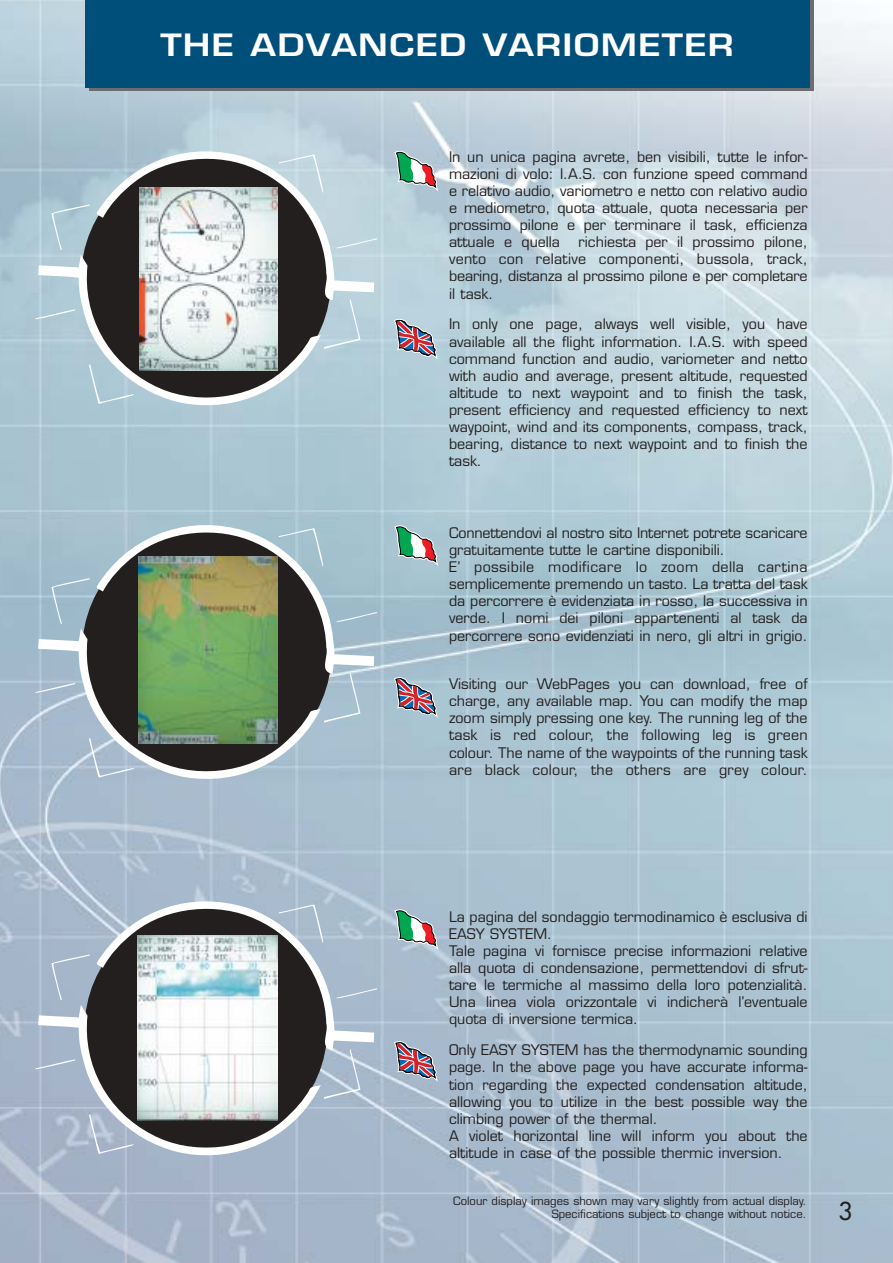
<style>
.page{position:relative;width:893px;height:1263px;background:#fff}
.page>*{position:absolute;margin:0;border:0;box-sizing:border-box;transform-origin:0 0}
.t1{font:600 30px "Eurostile";letter-spacing:.035em;color:#fff;scale:1.2 1}
.t2{font:24px "Futura";color:#231f1f}
.t3{font:14.25px/17.1px "Eurostile";color:#231f1f;text-align:justify}
.t4{font:11.25px/13.5px "Eurostile";color:#231f1f;text-align:right}
</style>
<div class="page">
<img style="left:0;top:0;width:892px;height:1263px">
<div style="left:90px;top:0;width:724px;height:91px;background:linear-gradient(to right,#6c6d70,#6c6d70)"></div>
<svg style="left:36px;top:142px;width:341px;height:267px;background:#a0acb0"></svg>
<svg style="left:36px;top:516px;width:341px;height:267px;background:#83968c"></svg>
<svg style="left:36px;top:892px;width:341px;height:268px"></svg>
<div style="left:85px;top:0;width:724px;height:87px;background:#004e7a"></div>
<svg style="left:394px;top:150px;width:44px;height:60px;background:#a5bab8"></svg>
<svg style="left:392px;top:318px;width:46px;height:61px;background:#aaacb9"></svg>
<svg style="left:394px;top:524px;width:44px;height:39px"></svg>
<svg style="left:392px;top:676px;width:46px;height:62px;background:#a3a6b4"></svg>
<svg style="left:394px;top:908px;width:44px;height:61px;background:#9eb2b4"></svg>
<svg style="left:392px;top:1040px;width:46px;height:42px;background:#a093a4"></svg>
<h1 class="t1" style="left:160px;top:33px;width:479px">THE ADVANCED VARIOMETER</h1>
<p class="t3" style="left:449px;top:149px;width:360px">In un unica pagina avrete, ben visibili, tutte le infor&shy;mazioni di volo: I.A.S. con funzione speed command e relativo audio, variometro e netto con relativo audio e mediometro, quota attuale, quota necessaria per prossimo pilone e per terminare il task, efficienza attuale e quella</p>
<p class="t3" style="left:449px;top:235px;width:360px;text-indent:130px">richiesta per il prossimo pilone, vento con relative componenti, bussola, track, bearing, distanza al prossimo pilone e per completare il task.</p>
<p class="t3" style="left:449px;top:317px;width:360px">In only one page, always well visible, you have available all the flight information. I.A.S. with speed command function and audio, variometer and netto with audio and average, present altitude, requested altitude to next waypoint and to finish the task, present efficiency and requested efficiency to next waypoint, wind and its components, compass, track, bearing, distance to next waypoint and to finish the task.</p>
<p class="t3" style="left:449px;top:526px;width:360px;text-align:left">Connettendovi al nostro sito Internet potrete scaricare gratuitamente tutte le cartine disponibili.<br>E’ possibile modificare lo zoom della cartina semplicemente premendo un tasto. La tratta del task da percorrere è evidenziata in rosso, la successiva in verde. I nomi dei piloni appartenenti al task da percorrere sono evidenziati in nero, gli altri in grigio.</p>
<p class="t3" style="left:449px;top:677px;width:360px">Visiting our WebPages you can download, free of charge, any available map. You can modify the map zoom simply pressing one key. The running leg of the task is red colour, the following leg is green colour. The name of the waypoints of the running task are black colour, the others are grey colour.</p>
<p class="t3" style="left:449px;top:909px;width:360px;text-align:left">La pagina del sondaggio termodinamico è esclusiva di EASY SYSTEM.<br>Tale pagina vi fornisce precise informazioni relative alla quota di condensazione, permettendovi di sfrut&shy;tare le termiche al massimo della loro potenzialità.<br>Una linea viola orizzontale vi indicherà l’eventuale quota di inversione termica.</p>
<p class="t3" style="left:449px;top:1043px;width:360px;text-align:left">Only EASY SYSTEM has the thermodynamic sounding page. In the above page you have accurate informa&shy;tion regarding the expected condensation altitude, allowing you to utilize in the best possible way the climbing power of the thermal.<br>A violet horizontal line will inform you about the altitude in case of the possible thermic inversion.</p>
<p class="t4" style="left:453px;top:1195px;width:355px">Colour display images shown may vary slightly from actual display.<br>Specifications subject to change without notice.</p>
<h2 class="t2" style="left:838px;top:1199px;width:15px">3</h2>
</div>
